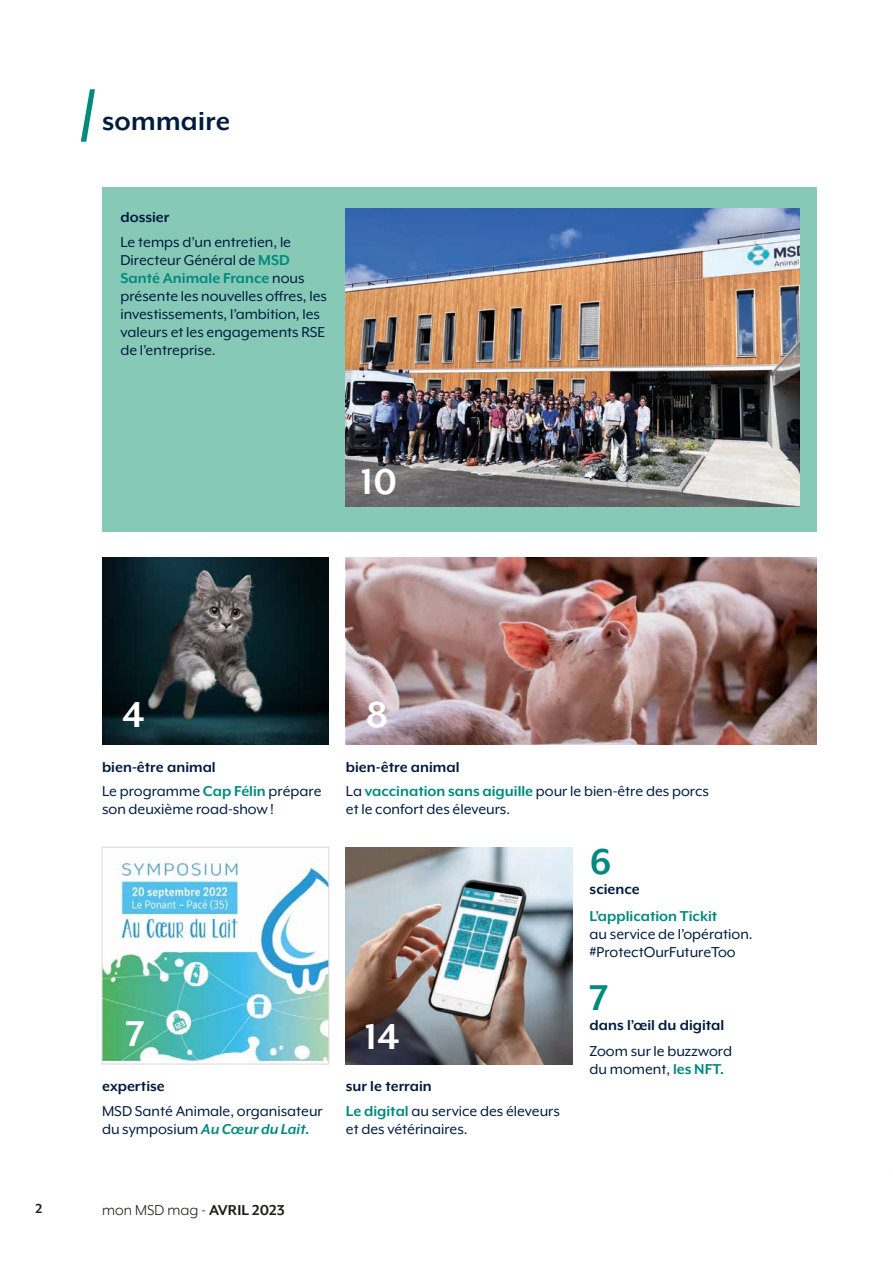
<style>
.page{position:relative;width:893px;height:1263px;background:#fff}
.page>*{position:absolute;margin:0;border:0;box-sizing:border-box;transform-origin:0 0}
.t1{font:700 41.25px "Mr Eaves XL Mod OT";color:#fff}
.t2{font:700 41.25px "Mr Eaves XL Mod OT";color:#008a7e}
.t3{font:700 30px "Mr Eaves XL Mod OT";letter-spacing:.01em;color:#001c3f}
.t4{font:16.5px/18px "Mr Eaves XL Mod OT";color:#001c3f}
.t5{font:700 16.5px "Mr Eaves XL Mod OT";color:#001c3f}
.t6{font:700 16.5px "Mr Eaves XL Mod OT";color:#008a7e}
.t7{font:16.5px "Mr Eaves XL Mod OT";color:#1d1d1b}
.t8{font:700 15px "Mr Eaves XL Mod OT";color:#1d1d1b}
.s1{font-weight:700;color:#008a7e}
.s2{font-weight:700}
.s3{font-weight:700;font-style:italic;color:#008a7e}
</style>
<div class="page">
<svg style="left:81px;top:89px;width:14px;height:53px"></svg>
<div style="left:102px;top:187px;width:714px;height:344px;background:#86c9b6"></div>
<img style="left:346px;top:208px;width:453px;height:298px">
<img style="left:102px;top:557px;width:227px;height:187px">
<img style="left:104px;top:858px;width:223px;height:204px">
<div style="left:102px;top:847px;width:227px;height:217px;border:1px solid #dadada"></div>
<img style="left:346px;top:847px;width:227px;height:217px">
<img style="left:346px;top:557px;width:470px;height:187px">
<h2 class="t3" style="left:102px;top:105px;width:130px">sommaire</h2>
<p class="t5" style="left:120px;top:207px;width:50px">dossier</p>
<p class="t4" style="left:120px;top:233px;width:208px">Le temps d’un entretien, le<br>Directeur Général de <span class="s1">MSD<br>Santé Animale France</span> nous présente les nouvelles offres, les investissements, l’ambition, les valeurs et les engagements RSE de l’entreprise.</p>
<h1 class="t1" style="left:361px;top:459px;width:37px">10</h1>
<h1 class="t1" style="left:122px;top:691px;width:24px">4</h1>
<p class="t4" style="left:102px;top:754px;width:221px;line-height:24.5px"><span class="s2">bien-être animal<br></span>Le programme <span class="s1">Cap Félin</span> prépare</p>
<p class="t4" style="left:102px;top:800px;width:173px">son deuxième road-show!</p>
<h1 class="t1" style="left:126px;top:1011px;width:20px">7</h1>
<p class="t5" style="left:102px;top:1077px;width:64px">expertise</p>
<p class="t4" style="left:102px;top:1102px;width:222px">MSD Santé Animale, organisateur du symposium <span class="s3">Au Cœur du Lait.</span></p>
<h1 class="t1" style="left:366px;top:691px;width:24px">8</h1>
<p class="t4" style="left:346px;top:754px;width:365px;line-height:24.5px"><span class="s2">bien-être animal<br></span>La <span class="s1">vaccination sans aiguille</span> pour le bien-être des porcs</p>
<p class="t4" style="left:346px;top:800px;width:166px">et le confort des éleveurs.</p>
<h1 class="t1" style="left:365px;top:1013px;width:36px">14</h1>
<p class="t4" style="left:346px;top:1073px;width:216px;line-height:25.5px"><span class="s2">sur le terrain<br></span><span class="s1">Le digital</span> au service des éleveurs</p>
<p class="t4" style="left:346px;top:1120px;width:123px">et des vétérinaires.</p>
<h1 class="t2" style="left:590px;top:839px;width:23px">6</h1>
<p class="t5" style="left:590px;top:880px;width:52px">science</p>
<p class="t6" style="left:590px;top:906px;width:129px">L’application Tickit</p>
<p class="t4" style="left:590px;top:925px;width:165px">au service de l’opération. #ProtectOurFutureToo</p>
<h1 class="t2" style="left:590px;top:975px;width:20px">7</h1>
<p class="t5" style="left:590px;top:1016px;width:136px">dans l’œil du digital</p>
<p class="t4" style="left:590px;top:1042px;width:144px">Zoom sur le buzzword du moment, <span class="s1">les NFT.</span></p>
<p class="t8" style="left:36px;top:1200px;width:8px">2</p>
<p class="t7" style="left:102px;top:1201px;width:184px">mon MSD mag - <span class="s2">AVRIL 2023</span></p>
</div>
